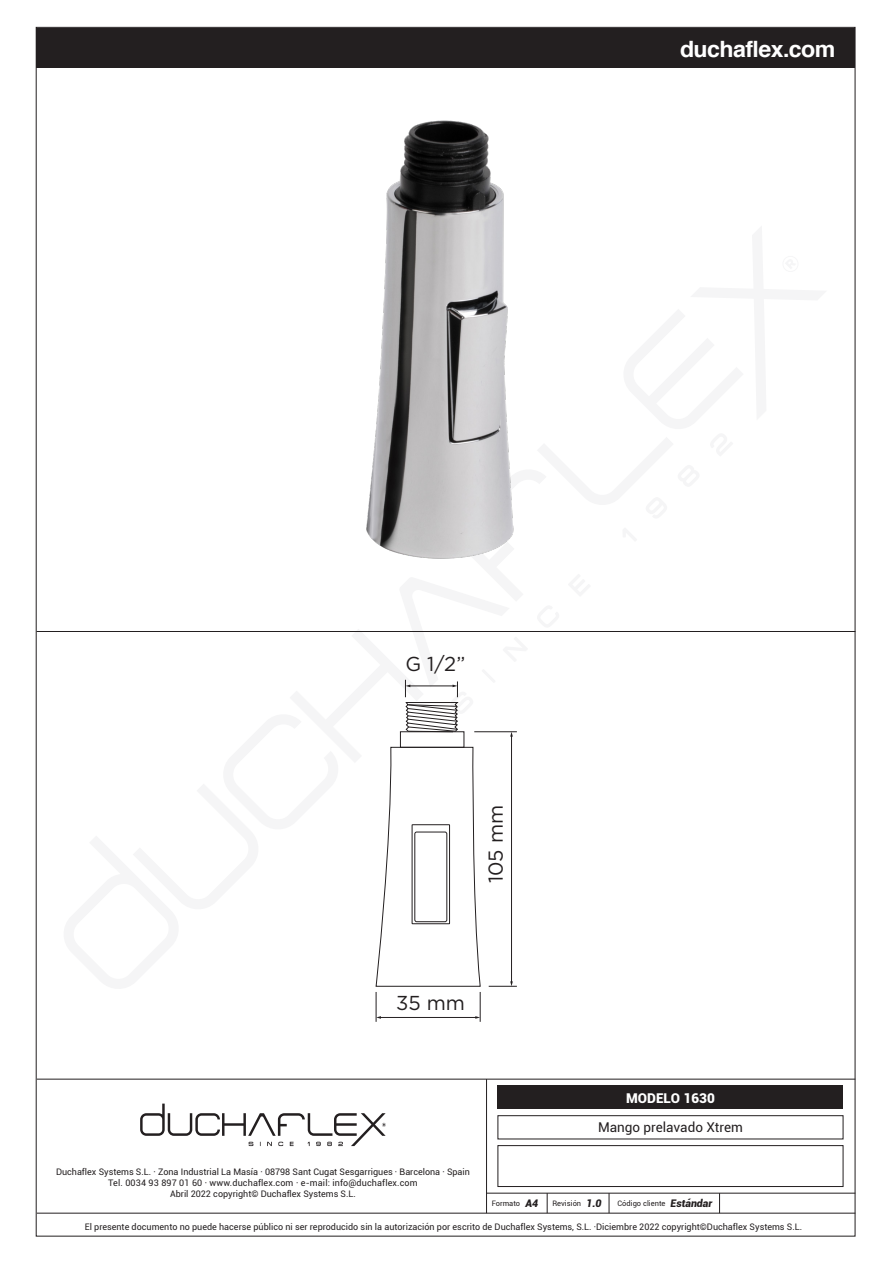
<style>
.page{position:relative;width:893px;height:1263px;background:#fff}
.page>*{position:absolute;margin:0;border:0;box-sizing:border-box;transform-origin:0 0}
.t1{font:700 22.5px "Helvetica";letter-spacing:-.025em;color:#fff}
.t2{font:20.1px "Gotham";color:#231f20}
.t3{font:13.5px "Roboto";color:#231f20}
.t4{font:900 13.5px "Roboto";color:#fff}
.t5{font:9px/10.8px "Roboto";color:#231f20;text-align:center}
.t6{font:7.5px "Roboto";color:#231f20}
.s1{font-weight:900;font-style:italic;font-size:10.5px}
</style>
<div class="page">
<hr style="left:37px;top:1079px;width:818px;height:1px;background:#231f20">
<hr style="left:486px;top:1193px;width:369px;height:1px;background:#231f20">
<hr style="left:37px;top:1213px;width:818px;height:1px;background:#231f20">
<hr style="left:486px;top:1079px;width:1px;height:134px;background:#231f20">
<svg style="left:547px;top:1193px;width:1px;height:20px"></svg>
<svg style="left:609px;top:1193px;width:1px;height:20px"></svg>
<svg style="left:719px;top:1193px;width:1px;height:20px"></svg>
<div style="left:37px;top:28px;width:818px;height:40px;background:#231f20"></div>
<div style="left:498px;top:1086px;width:345px;height:23px;background:#231f20"></div>
<div style="left:497px;top:1115px;width:346px;height:24px;border:1px solid #231f20"></div>
<div style="left:497px;top:1145px;width:346px;height:42px;border:1px solid #231f20"></div>
<img style="left:386px;top:120px;width:118px;height:105px">
<svg style="left:140px;top:1103px;width:246px;height:43px"></svg>
<hr style="left:37px;top:631px;width:818px;height:1px;background:#231f20">
<hr style="left:376px;top:992px;width:1px;height:30px;background:#231f20">
<hr style="left:480px;top:992px;width:1px;height:30px;background:#231f20">
<hr style="left:380px;top:1017px;width:96px;height:1px;background:#231f20">
<svg style="left:376px;top:1016px;width:5px;height:3px"></svg>
<svg style="left:475px;top:1016px;width:5px;height:3px"></svg>
<svg style="left:357px;top:225px;width:160px;height:762px"></svg>
<h1 class="t1" style="left:680px;top:30px;width:157px">duchaflex.com</h1>
<h2 class="t2" style="left:405px;top:651px;width:61px">G 1/2”</h2>
<h2 class="t2" style="left:483px;top:883px;width:80px;rotate:-90deg">105 mm</h2>
<h2 class="t2" style="left:396px;top:990px;width:70px">35 mm</h2>
<p class="t5" style="left:56px;top:1166px;width:415px">Duchaflex Systems S.L. · Zona Industrial La Masía · 08798 Sant Cugat Sesgarrigues · Barcelona · Spain<br>Tel. 0034 93 897 01 60 · www.duchaflex.com · e-mail: info@duchaflex.com<br>Abril 2022 copyright© Duchaflex Systems S.L.</p>
<h3 class="t4" style="left:626px;top:1089px;width:90px">MODELO 1630</h3>
<h3 class="t3" style="left:598px;top:1118px;width:146px">Mango prelavado Xtrem</h3>
<p class="t6" style="left:492px;top:1198px;width:48px">Formato <span class="s1">A4</span></p>
<p class="t6" style="left:553px;top:1198px;width:51px">Revisión <span class="s1">1.0</span></p>
<p class="t6" style="left:618px;top:1198px;width:96px">Código cliente <span class="s1">Estándar</span></p>
<p class="t5" style="left:85px;top:1221px;width:719px">El presente documento no puede hacerse público ni ser reproducido sin la autorización por escrito de Duchaflex Systems, S.L. ·Diciembre 2022 copyright©Duchaflex Systems S.L.</p>
</div>
